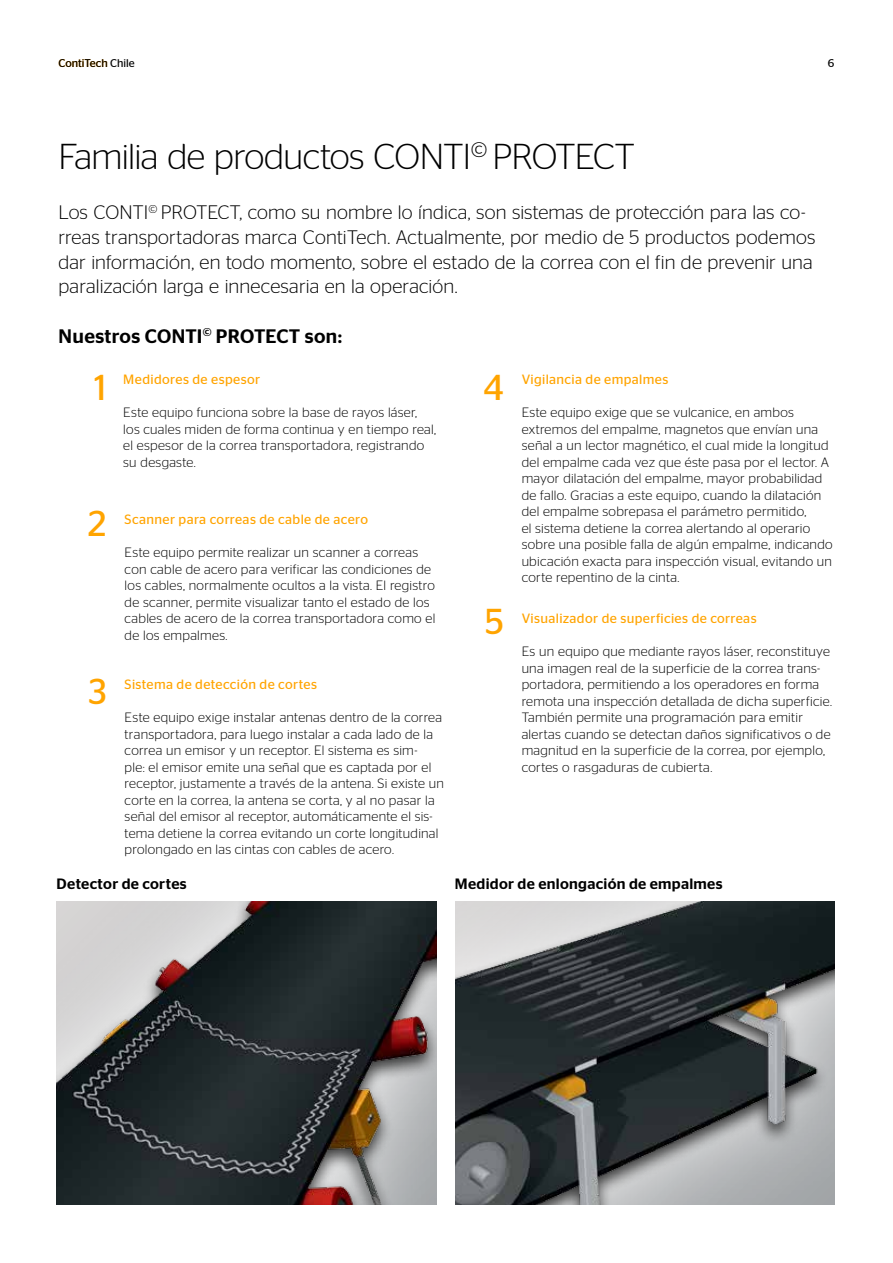
<style>
.page{position:relative;width:893px;height:1263px;background:#fff}
.page>*{position:absolute;margin:0;border:0;box-sizing:border-box;transform-origin:0 0}
.t1{font:300 36px "Stag Sans";letter-spacing:-.02em;color:#000}
.t2{font:36px "Stag Sans";color:#ffa400}
.t3{font:300 19.5px/24.8px "Stag Sans";letter-spacing:.005em;color:#000}
.t4{font:500 19.5px "Stag Sans";letter-spacing:.015em;color:#000}
.t5{font:500 15px "Stag Sans";letter-spacing:.02em;color:#000}
.t6{font:300 13.5px/16.5px "Stag Sans";letter-spacing:.02em;color:#000}
.t7{font:13.5px "Stag Sans";letter-spacing:.025em;color:#ffa400}
.t8{font:11.25px "Stag Sans";color:#000}
.s1{color:#fff}
.s2{font-weight:300;color:#fff}
</style>
<div class="page">
<div style="left:57px;top:902px;width:379px;height:302px;background:#000;opacity:.75"></div>
<div style="left:455px;top:902px;width:379px;height:302px;background:#000;opacity:.75"></div>
<p class="t8" style="left:58px;top:56px;width:157px">ContiTech Chile <span class="s1">/</span> <span class="s2">Smart Services</span></p>
<h1 class="t1" style="left:58px;top:137px;width:578px">Familia de productos CONTI<sup>©</sup> PROTECT</h1>
<p class="t8" style="left:828px;top:56px;width:8px">6</p>
<p class="t3" style="left:58px;top:200px;width:758px">Los CONTI<sup>©</sup> PROTECT, como su nombre lo índica, son sistemas de protección para las co&shy;rreas transportadoras marca ContiTech. Actualmente, por medio de 5 productos podemos dar información, en todo momento, sobre el estado de la correa con el fin de prevenir una paralización larga e innecesaria en la operación.</p>
<h2 class="t4" style="left:58px;top:325px;width:285px">Nuestros CONTI<sup>©</sup> PROTECT son:</h2>
<h1 class="t2" style="left:94px;top:367px;width:14px">1</h1>
<h1 class="t2" style="left:483px;top:367px;width:22px">4</h1>
<p class="t7" style="left:522px;top:372px;width:148px">Vigilancia de empalmes</p>
<p class="t6" style="left:522px;top:404px;width:312px">Este equipo exige que se vulcanice, en ambos extremos del empalme, magnetos que envían una señal a un lector magnético, el cual mide la longitud del empalme cada vez que éste pasa por el lector. A mayor dilatación del empalme, mayor probabilidad de fallo. Gracias a este equipo, cuando la dilatación del empalme sobrepasa el parámetro permitido,<br>el sistema detiene la correa alertando al operario sobre una posible falla de algún empalme, indicando ubicación exacta para inspección visual, evitando un corte repentino de la cinta.</p>
<p class="t7" style="left:522px;top:611px;width:236px">Visualizador de superficies de correas</p>
<p class="t6" style="left:522px;top:643px;width:312px">Es un equipo que mediante rayos láser, reconstituye una imagen real de la superficie de la correa trans&shy;portadora, permitiendo a los operadores en forma remota una inspección detallada de dicha superficie.<br>También permite una programación para emitir alertas cuando se detectan daños significativos o de magnitud en la superficie de la correa, por ejemplo, cortes o rasgaduras de cubierta.</p>
<p class="t7" style="left:123px;top:372px;width:139px">Medidores de espesor</p>
<p class="t6" style="left:123px;top:404px;width:314px">Este equipo funciona sobre la base de rayos láser, los cuales miden de forma continua y en tiempo real, el espesor de la correa transportadora, registrando su desgaste.</p>
<h1 class="t2" style="left:88px;top:503px;width:20px">2</h1>
<p class="t7" style="left:125px;top:512px;width:245px">Scanner para correas de cable de acero</p>
<p class="t6" style="left:125px;top:544px;width:312px">Este equipo permite realizar un scanner a correas con cable de acero para verificar las condiciones de los cables, normalmente ocultos a la vista. El registro de scanner, permite visualizar tanto el estado de los cables de acero de la correa transportadora como el de los empalmes.</p>
<p class="t7" style="left:125px;top:677px;width:194px">Sistema de detección de cortes</p>
<p class="t6" style="left:125px;top:709px;width:321px">Este equipo exige instalar antenas dentro de la correa transportadora, para luego instalar a cada lado de la correa un emisor y un receptor. El sistema es sim-<br>ple: el emisor emite una señal que es captada por el receptor, justamente a través de la antena. Si existe un corte en la correa, la antena se corta, y al no pasar la señal del emisor al receptor, automáticamente el sis&shy;tema detiene la correa evitando un corte longitudinal prolongado en las cintas con cables de acero.</p>
<h1 class="t2" style="left:485px;top:601px;width:20px">5</h1>
<h1 class="t2" style="left:88px;top:671px;width:20px">3</h1>
<p class="t5" style="left:57px;top:875px;width:132px">Detector de cortes</p>
<p class="t5" style="left:455px;top:875px;width:269px">Medidor de enlongación de empalmes</p>
</div>
